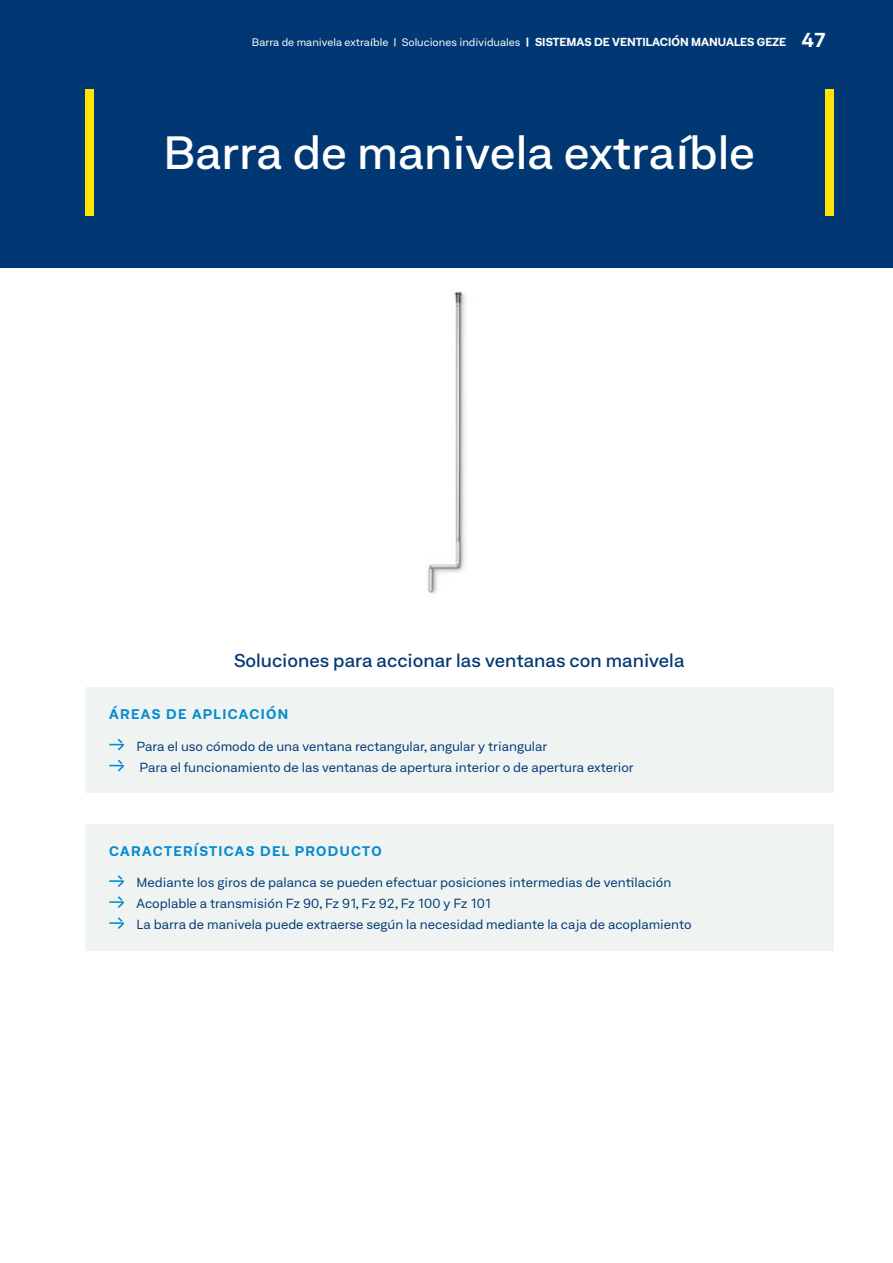
<style>
.page{position:relative;width:893px;height:1263px;background:#fff}
.page>*{position:absolute;margin:0;border:0;box-sizing:border-box;transform-origin:0 0}
.t1{font:500 expanded 45px "Neufile Grotesk";color:#fff}
.t2{font:500 expanded 18px "Neufile Grotesk";color:#013874}
.t3{font:700 expanded 13.5px "Neufile Grotesk";letter-spacing:.1em;color:#098bce}
.t4{font:expanded 12.75px/21px "Neufile Grotesk";color:#013874}
.t5{font:expanded 10.5px "Neufile Grotesk";color:#fff}
.s1{font-weight:700;font-size:11.25px}
.s2{font-weight:700;font-size:19.5px}
</style>
<div class="page">
<div style="left:0;top:0;width:893px;height:268px;background:#013874"></div>
<div style="left:85px;top:89px;width:9px;height:126px;background:#ffe501"></div>
<div style="left:825px;top:89px;width:9px;height:126px;background:#ffe501"></div>
<div style="left:85px;top:688px;width:748px;height:105px;background:#eff4f3"></div>
<svg style="left:109px;top:739px;width:15px;height:11px"></svg>
<svg style="left:109px;top:760px;width:15px;height:11px"></svg>
<div style="left:85px;top:824px;width:748px;height:126px;background:#eff4f3"></div>
<svg style="left:109px;top:875px;width:15px;height:12px"></svg>
<svg style="left:109px;top:896px;width:15px;height:12px"></svg>
<svg style="left:109px;top:917px;width:15px;height:12px"></svg>
<img style="left:427px;top:291px;width:39px;height:303px">
<p class="t5" style="left:252px;top:36px;width:575px">Barra de manivela extraíble | Soluciones individuales <span class="s1">| SISTEMAS DE VENTILACIÓN MANUALES GEZE</span> <span class="s2">47</span></p>
<h1 class="t1" style="left:164px;top:124px;width:593px">Barra de manivela extraíble</h1>
<h2 class="t2" style="left:234px;top:649px;width:452px">Soluciones para accionar las ventanas con manivela</h2>
<p class="t3" style="left:109px;top:705px;width:181px">ÁREAS DE APLICACIÓN</p>
<p class="t4" style="left:137px;top:735px;width:499px">Para el uso cómodo de una ventana rectangular, angular y triangular<br>Para el funcionamiento de las ventanas de apertura interior o de apertura exterior</p>
<p class="t3" style="left:109px;top:842px;width:274px">CARACTERÍSTICAS DEL PRODUCTO</p>
<p class="t4" style="left:137px;top:871px;width:556px">Mediante los giros de palanca se pueden efectuar posiciones intermedias de ventilación<br>Acoplable a transmisión Fz 90, Fz 91, Fz 92, Fz 100 y Fz 101<br>La barra de manivela puede extraerse según la necesidad mediante la caja de acoplamiento</p>
</div>
